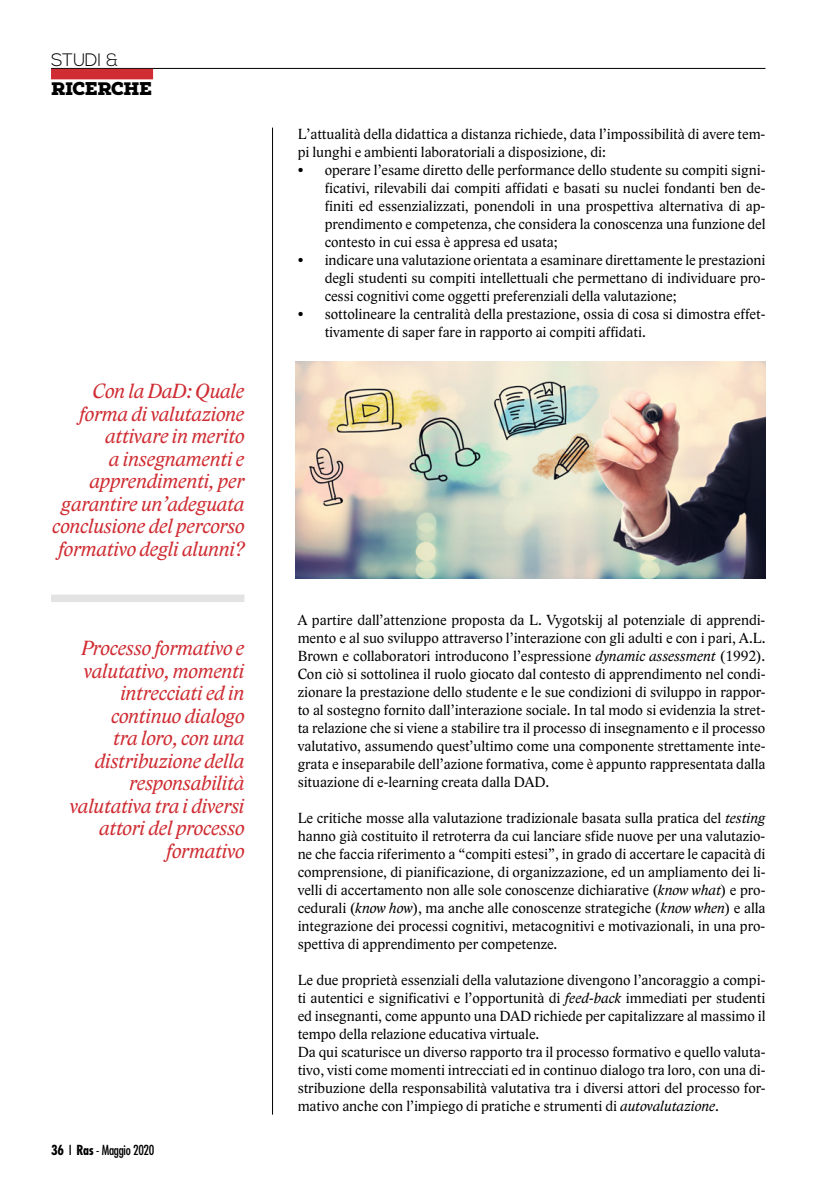
<style>
.page{position:relative;width:825px;height:1191px;background:#fff}
.page>*{position:absolute;margin:0;border:0;box-sizing:border-box;transform-origin:0 0}
.t1{font:italic 21px/22.5px "Lido STF";letter-spacing:-.01em;color:#cf2d33;text-align:right}
.t2{font:900 18px "Nexa Slab";letter-spacing:-.02em;color:#000}
.t3{font:300 18px "Nexa";letter-spacing:-.015em;color:#000}
.t4{font:15px/18px "Lido STF";color:#000;text-align:justify}
.t5{font:condensed 13.5px "Futura";letter-spacing:-.02em;color:#000}
.s1{font-weight:700}
.s2{font-style:italic}
</style>
<div class="page">
<hr style="left:51px;top:68px;width:714px;height:1px;background:#000">
<div style="left:51px;top:69px;width:102px;height:10px;background:#cf2d33"></div>
<hr style="left:272px;top:128px;width:1px;height:986px;background:#000">
<div style="left:51px;top:594px;width:193px;height:8px;background:#e3e3e3"></div>
<img style="left:296px;top:361px;width:469px;height:217px">
<p class="t3" style="left:51px;top:49px;width:69px">STUDI &amp;</p>
<p class="t2" style="left:51px;top:78px;width:102px">RICERCHE</p>
<h1 class="t1" style="left:52px;top:380px;width:194px">Con la DaD: Quale forma di valutazione attivare in merito<br>a insegnamenti e apprendimenti, per garantire un’adeguata conclusione del percorso formativo degli alunni?</h1>
<h1 class="t1" style="left:70px;top:637px;width:176px">Processo formativo e valutativo, momenti intrecciati ed in continuo dialogo<br>tra loro, con una distribuzione della responsabilità valutativa tra i diversi attori del processo formativo</h1>
<p class="t5" style="left:51px;top:1141px;width:105px"><span class="s1">36</span> I <span class="s1">Ras</span> - Maggio 2020</p>
<p class="t4" style="left:298px;top:125px;width:469px">L’attualità della didattica a distanza richiede, data l’impossibilità di avere tem&shy;pi lunghi e ambienti laboratoriali a disposizione, di:</p>
<p class="t4" style="left:325px;top:161px;width:442px;text-indent:-27px">• operare l’esame diretto delle performance dello studente su compiti signi&shy;ficativi, rilevabili dai compiti affidati e basati su nuclei fondanti ben de&shy;finiti ed essenzializzati, ponendoli in una prospettiva alternativa di ap&shy;prendimento e competenza, che considera la conoscenza una funzione del contesto in cui essa è appresa ed usata;</p>
<p class="t4" style="left:325px;top:251px;width:442px;text-indent:-27px">• indicare una valutazione orientata a esaminare direttamente le prestazioni degli studenti su compiti intellettuali che permettano di individuare pro&shy;cessi cognitivi come oggetti preferenziali della valutazione;</p>
<p class="t4" style="left:325px;top:305px;width:442px;text-indent:-27px">• sottolineare la centralità della prestazione, ossia di cosa si dimostra effet&shy;tivamente di saper fare in rapporto ai compiti affidati.</p>
<p class="t4" style="left:298px;top:611px;width:469px">A partire dall’attenzione proposta da L. Vygotskij al potenziale di apprendi&shy;mento e al suo sviluppo attraverso l’interazione con gli adulti e con i pari, A.L.<br>Brown e collaboratori introducono l’espressione <span class="s2">dynamic assessment</span> (1992).<br>Con ciò si sottolinea il ruolo giocato dal contesto di apprendimento nel condi&shy;zionare la prestazione dello studente e le sue condizioni di sviluppo in rappor&shy;to al sostegno fornito dall’interazione sociale. In tal modo si evidenzia la stret&shy;ta relazione che si viene a stabilire tra il processo di insegnamento e il processo valutativo, assumendo quest’ultimo come una componente strettamente inte&shy;grata e inseparabile dell’azione formativa, come è appunto rappresentata dalla situazione di e-learning creata dalla DAD.</p>
<p class="t4" style="left:298px;top:809px;width:469px">Le critiche mosse alla valutazione tradizionale basata sulla pratica del <span class="s2">testing </span>hanno già costituito il retroterra da cui lanciare sfide nuove per una valutazio&shy;ne che faccia riferimento a “compiti estesi”, in grado di accertare le capacità di comprensione, di pianificazione, di organizzazione, ed un ampliamento dei li&shy;velli di accertamento non alle sole conoscenze dichiarative (<span class="s2">know what</span>) e pro&shy;cedurali (<span class="s2">know how</span>), ma anche alle conoscenze strategiche (<span class="s2">know when</span>) e alla integrazione dei processi cognitivi, metacognitivi e motivazionali, in una pro&shy;spettiva di apprendimento per competenze.</p>
<p class="t4" style="left:298px;top:971px;width:469px;text-align:left">Le due proprietà essenziali della valutazione divengono l’ancoraggio a compi&shy;ti autentici e significativi e l’opportunità di <span class="s2">feed-back</span> immediati per studenti ed insegnanti, come appunto una DAD richiede per capitalizzare al massimo il tempo della relazione educativa virtuale.<br>Da qui scaturisce un diverso rapporto tra il processo formativo e quello valuta&shy;tivo, visti come momenti intrecciati ed in continuo dialogo tra loro, con una di&shy;stribuzione della responsabilità valutativa tra i diversi attori del processo for&shy;mativo anche con l’impiego di pratiche e strumenti di <span class="s2">autovalutazione</span>.</p>
</div>
